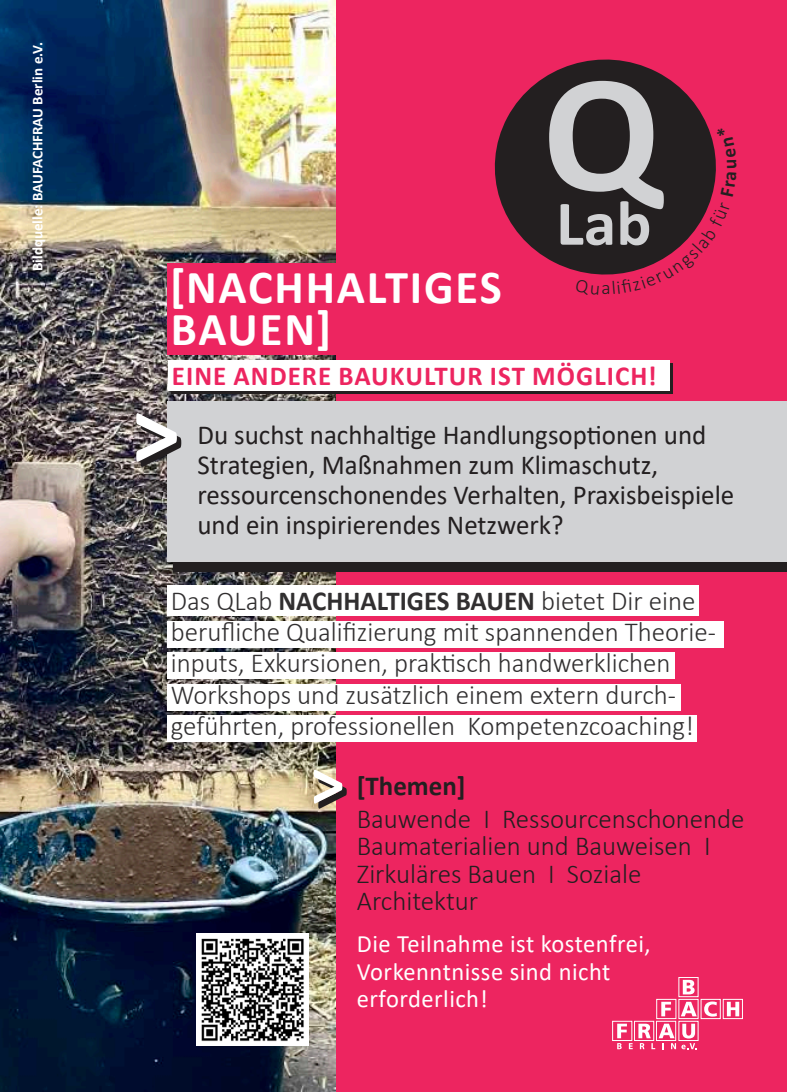
<style>
.page{position:relative;width:787px;height:1092px;background:#fff}
.page>*{position:absolute;margin:0;border:0;box-sizing:border-box;transform-origin:0 0}
.t1{font:700 169.5px "Calibri";color:#d1d2d4}
.t2{font:700 100px "Calibri";color:#fff}
.t3{font:700 70px "Calibri";color:#231f20}
.t4{font:700 64px "Calibri";color:#d1d2d4}
.t5{font:700 47.5px/42.5px "Calibri";letter-spacing:.04em;color:#fff}
.t6{font:300 27.5px/31.2px "Calibri";color:#312f30}
.t7{font:27.5px/30px "Calibri";color:#231f20}
.t8{font:300 27.5px/27.5px "Calibri";color:#231f20}
.t9{font:700 27.5px "Calibri";letter-spacing:.04em;color:#ed2560}
.t10{font:700 27.5px "Calibri";color:#231f20}
.t11{font:25px/27.5px "Calibri";letter-spacing:.02em;color:#fff}
.t12{font:300 19px "Calibri";color:#231f20}
.t13{font:700 15px "Calibri";color:#fff}
.s1{font-weight:700}
</style>
<div class="page">
<div style="left:0;top:0;width:787px;height:1091px;background:#ed2560"></div>
<img style="left:0;top:0;width:335px;height:1091px">
<div style="left:634px;top:1020px;width:20px;height:20px;border:1px solid #fff"></div>
<div style="left:723px;top:999px;width:19px;height:19px;border:1px solid #fff"></div>
<svg style="left:727px;top:1001px;width:12px;height:15px"></svg>
<div style="left:612px;top:1020px;width:20px;height:20px;border:1px solid #fff"></div>
<svg style="left:617px;top:1023px;width:15px;height:26px"></svg>
<svg style="left:638px;top:977px;width:82px;height:72px"></svg>
<div style="left:167px;top:620px;width:556px;height:27px;background:#fff"></div>
<div style="left:167px;top:652px;width:507px;height:27px;background:#fff"></div>
<div style="left:167px;top:683px;width:513px;height:27px;background:#fff"></div>
<div style="left:167px;top:714px;width:530px;height:27px;background:#fff"></div>
<div style="left:167px;top:585px;width:532px;height:30px;background:#fff"></div>
<svg style="left:494px;top:59px;width:215px;height:216px;fill:#231f20"></svg>
<div style="left:171px;top:363px;width:501px;height:31px;background:#231f20"></div>
<div style="left:168px;top:263px;width:325px;height:49px;background:#ed2560"></div>
<div style="left:168px;top:308px;width:325px;height:47px;background:#ed2560"></div>
<div style="left:168px;top:360px;width:501px;height:31px;background:#fff"></div>
<div style="left:173px;top:419px;width:614px;height:152px;background:#231f20"></div>
<div style="left:167px;top:401px;width:619px;height:160px;background:#d1d2d4"></div>
<img style="left:197px;top:933px;width:112px;height:112px">
<svg style="left:613px;top:128px;width:103px;height:147px"></svg>
<p class="t13" style="left:27px;top:271px;width:230px;rotate:-90deg">Bildquelle: BAUFACHFRAU Berlin e.V.</p>
<h1 class="t1" style="left:542px;top:14px;width:121px">Q</h1>
<h3 class="t4" style="left:556px;top:178px;width:97px">Lab</h3>
<h3 class="t5" style="left:170px;top:265px;width:333px">[NACHHALTIGES<br>BAUEN]</h3>
<p class="t9" style="left:172px;top:357px;width:486px">EINE ANDERE BAUKULTUR IST MÖGLICH!</p>
<p class="t7" style="left:197px;top:419px;width:538px">Du suchst nachhaltige Handlungsoptionen und Strategien, Maßnahmen zum Klimaschutz, ressourcenschonendes Verhalten, Praxisbeispiele und ein inspirierendes Netzwerk?</p>
<p class="t12" style="left:601px;top:276px;width:11px">a</p>
<h2 class="t2" style="left:131px;top:362px;width:50px">&gt;</h2>
<p class="t6" style="left:171px;top:584px;width:547px">Das QLab <span class="s1">NACHHALTIGES BAUEN</span> bietet Dir eine berufliche Qualifizierung mit spannenden Theorie&shy;inputs, Exkursionen, praktisch handwerklichen Workshops und zusätzlich einem extern durch&shy;geführten, professionellen Kompetenzcoaching!</p>
<p class="t10" style="left:357px;top:766px;width:110px">[Themen]</p>
<p class="t8" style="left:357px;top:804px;width:389px">Bauwende I Ressourcenschonende<br>Baumaterialien und Bauweisen I<br>Zirkuläres Bauen I Soziale<br>Architektur</p>
<h3 class="t3" style="left:315px;top:738px;width:36px">&gt;</h3>
<p class="t11" style="left:357px;top:929px;width:295px">Die Teilnahme ist kostenfrei,<br>Vorkenntnisse sind nicht erforderlich!</p>
</div>
